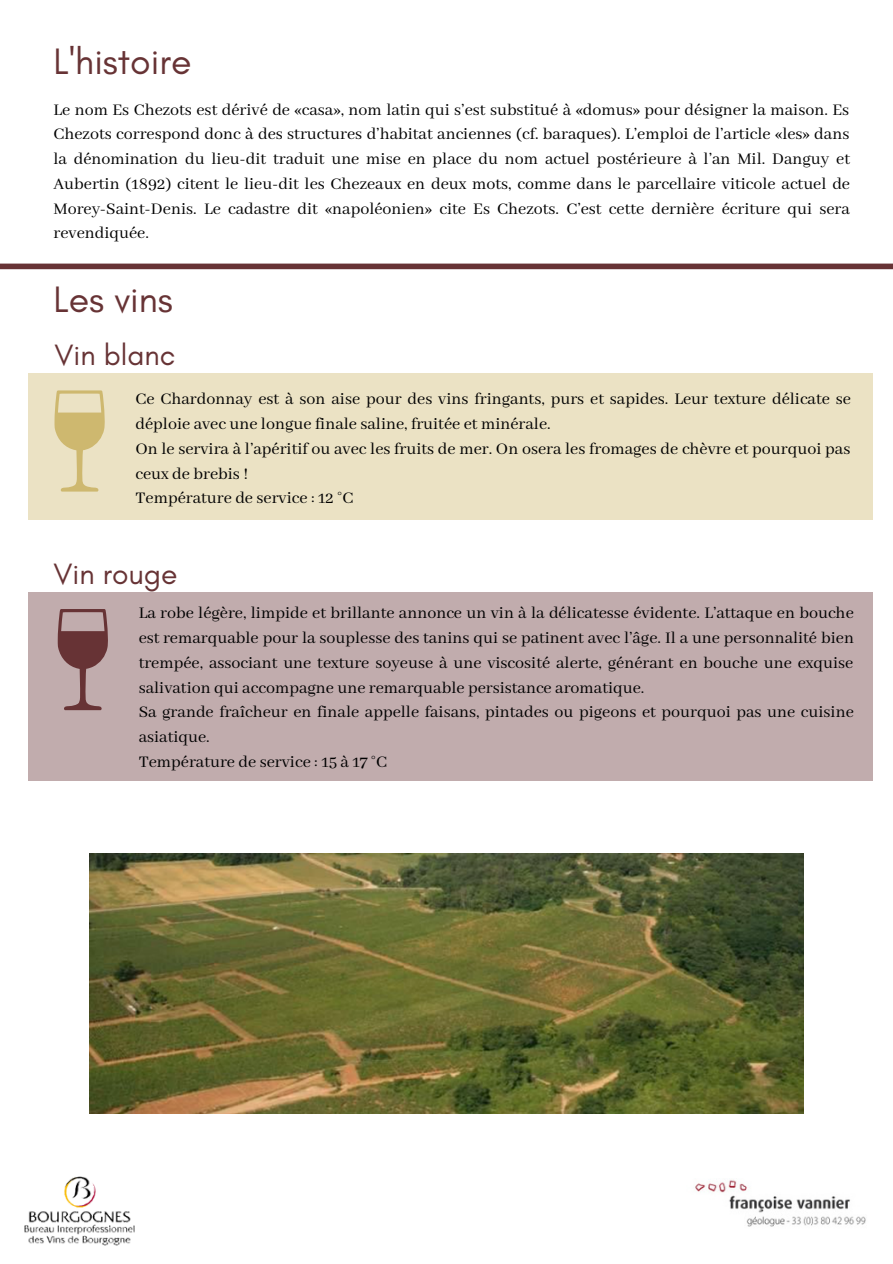
<style>
.page{position:relative;width:893px;height:1264px;background:#fff}
.page>*{position:absolute;margin:0;border:0;box-sizing:border-box;transform-origin:0 0}
.t1{font:37.5px "Glacial Indifference";color:#673335}
.t2{font:30px "Glacial Indifference";color:#673335}
.t3{font:18px/24.8px "Abhaya Libre";color:#000}
</style>
<div class="page">
<div style="left:28px;top:373px;width:844px;height:146px;background:#ebe2c4"></div>
<svg style="left:54px;top:390px;width:51px;height:101px"></svg>
<div style="left:28px;top:592px;width:844px;height:188px;background:#c1acad"></div>
<svg style="left:58px;top:609px;width:50px;height:101px"></svg>
<div style="left:0;top:263px;width:892px;height:6px;background:#673335"></div>
<img style="left:695px;top:1180px;width:171px;height:47px">
<img style="left:24px;top:1176px;width:110px;height:69px">
<img style="left:89px;top:853px;width:714px;height:260px">
<h1 class="t1" style="left:53px;top:38px;width:140px">L'histoire</h1>
<p class="t3" style="left:53px;top:98px;width:798px;text-align:justify">Le nom Es Chezots est dérivé de «casa», nom latin qui s’est substitué à «domus» pour désigner la maison. Es Chezots correspond donc à des structures d’habitat anciennes (cf. baraques). L’emploi de l’article «les» dans la dénomination du lieu-dit traduit une mise en place du nom actuel postérieure à l’an Mil. Danguy et Aubertin (1892) citent le lieu-dit les Chezeaux en deux mots, comme dans le parcellaire viticole actuel de Morey-Saint-Denis. Le cadastre dit «napoléonien» cite Es Chezots. C’est cette dernière écriture qui sera revendiquée.</p>
<h1 class="t1" style="left:53px;top:276px;width:121px">Les vins</h1>
<h2 class="t2" style="left:54px;top:337px;width:122px">Vin blanc</h2>
<p class="t3" style="left:135px;top:387px;width:717px">Ce Chardonnay est à son aise pour des vins fringants, purs et sapides. Leur texture délicate se déploie avec une longue finale saline, fruitée et minérale.<br>On le servira à l’apéritif ou avec les fruits de mer. On osera les fromages de chèvre et pourquoi pas ceux de brebis !<br>Température de service : 12 °C</p>
<h2 class="t2" style="left:53px;top:555px;width:125px">Vin rouge</h2>
<p class="t3" style="left:139px;top:601px;width:716px">La robe légère, limpide et brillante annonce un vin à la délicatesse évidente. L’attaque en bouche est remarquable pour la souplesse des tanins qui se patinent avec l’âge. Il a une personnalité bien trempée, associant une texture soyeuse à une viscosité alerte, générant en bouche une exquise salivation qui accompagne une remarquable persistance aromatique.<br>Sa grande fraîcheur en finale appelle faisans, pintades ou pigeons et pourquoi pas une cuisine asiatique.<br>Température de service : 15 à 17 °C</p>
</div>
